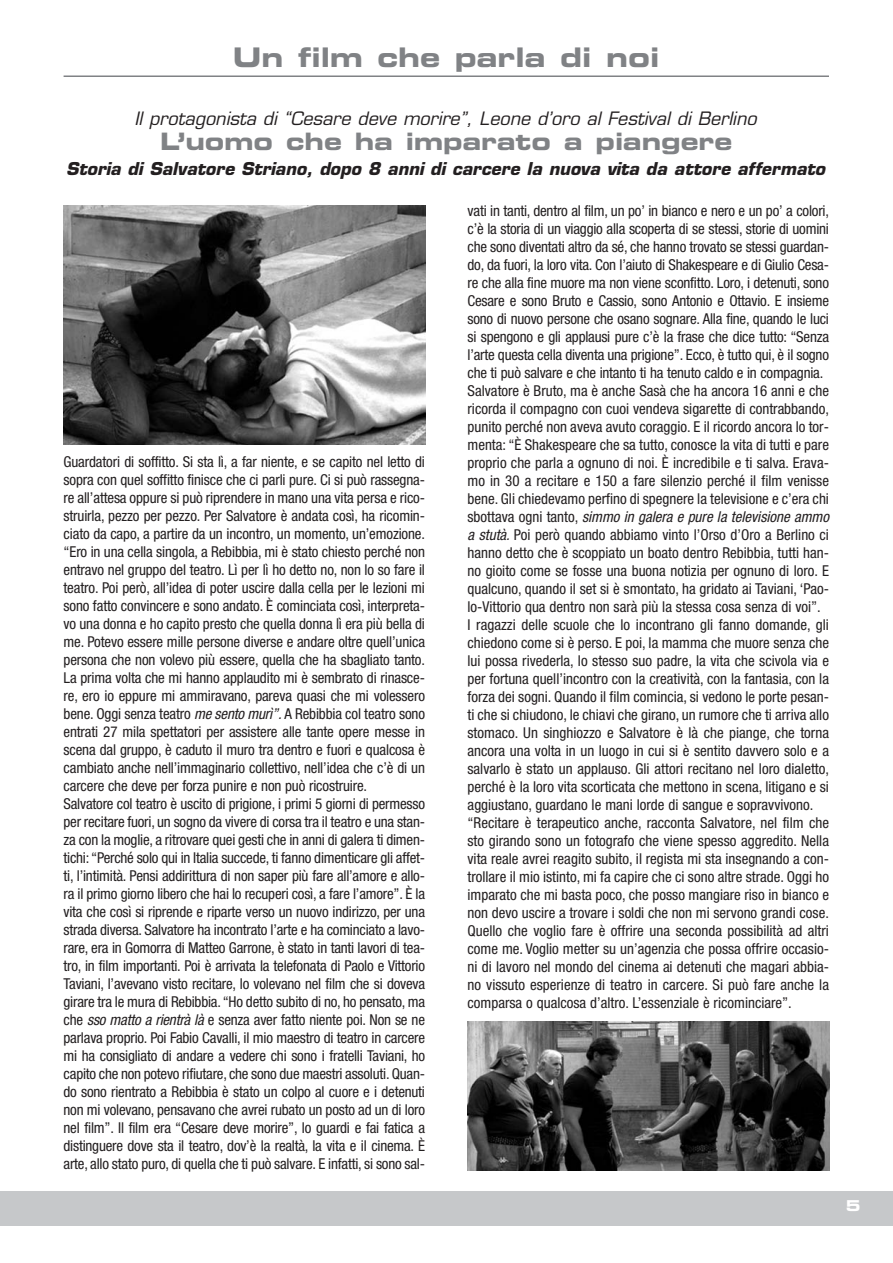
<style>
.page{position:relative;width:893px;height:1263px;background:#fff}
.page>*{position:absolute;margin:0;border:0;box-sizing:border-box;transform-origin:0 0}
.t1{font:27px "Eurostile Bold Extended Two";color:#808285}
.t2{font:24px "Eurostile Bold Extended Two";color:#808285}
.t3{font:italic 18px "Eurostile";color:#231f20}
.t4{font:italic 700 17.25px "Eurostile";color:#231f20}
.t5{font:condensed 15px/18px "Helvetica Neue";letter-spacing:-.01em;color:#231f20}
.t6{font:15px "Eurostile Bold Extended Two";color:#fff}
.s1{font-style:italic}
</style>
<div class="page">
<div style="left:0;top:1191px;width:893px;height:34px;background:#c6c8ca"></div>
<hr style="left:64px;top:75px;width:765px;height:2px;background:#808285">
<img style="left:64px;top:205px;width:361px;height:239px">
<img style="left:468px;top:1021px;width:361px;height:149px">
<h1 class="t1" style="left:233px;top:47px;width:428px">Un film che parla di noi</h1>
<p class="t3" style="left:135px;top:111px;width:627px">Il protagonista di “Cesare deve morire”, Leone d’oro al Festival di Berlino</p>
<h2 class="t2" style="left:160px;top:133px;width:574px">L’uomo che ha imparato a piangere</h2>
<p class="t4" style="left:66px;top:162px;width:764px">Storia di Salvatore Striano, dopo 8 anni di carcere la nuova vita da attore affermato</p>
<p class="t5" style="left:64px;top:454px;width:363px">Guardatori di soffitto. Si sta lì, a far niente, e se capito nel letto di sopra con quel soffitto finisce che ci parli pure. Ci si può rassegna&shy;re all’attesa oppure si può riprendere in mano una vita persa e rico&shy;struirla, pezzo per pezzo. Per Salvatore è andata così, ha ricomin&shy;ciato da capo, a partire da un incontro, un momento, un’emozione. “Ero in una cella singola, a Rebibbia, mi è stato chiesto perché non entravo nel gruppo del teatro. Lì per lì ho detto no, non lo so fare il teatro. Poi però, all’idea di poter uscire dalla cella per le lezioni mi sono fatto convincere e sono andato. È cominciata così, interpreta&shy;vo una donna e ho capito presto che quella donna lì era più bella di me. Potevo essere mille persone diverse e andare oltre quell’unica persona che non volevo più essere, quella che ha sbagliato tanto.<br>La prima volta che mi hanno applaudito mi è sembrato di rinasce&shy;re, ero io eppure mi ammiravano, pareva quasi che mi volessero bene. Oggi senza teatro <span class="s1">me sento murì”.</span>A Rebibbia col teatro sono entrati 27 mila spettatori per assistere alle tante opere messe in scena dal gruppo, è caduto il muro tra dentro e fuori e qualcosa è cambiato anche nell’immaginario collettivo, nell’idea che c’è di un carcere che deve per forza punire e non può ricostruire.<br>Salvatore col teatro è uscito di prigione, i primi 5 giorni di permesso per recitare fuori, un sogno da vivere di corsa tra il teatro e una stan&shy;za con la moglie, a ritrovare quei gesti che in anni di galera ti dimen&shy;tichi:“Perché solo qui in Italia succede, ti fanno dimenticare gli affet&shy;ti, l’intimità. Pensi addirittura di non saper più fare all’amore e allo&shy;ra il primo giorno libero che hai lo recuperi così, a fare l’amore”. È la vita che così si riprende e riparte verso un nuovo indirizzo, per una strada diversa. Salvatore ha incontrato l’arte e ha cominciato a lavo&shy;rare, era in Gomorra di Matteo Garrone, è stato in tanti lavori di tea&shy;tro, in film importanti. Poi è arrivata la telefonata di Paolo e Vittorio Taviani, l’avevano visto recitare, lo volevano nel film che si doveva girare tra le mura di Rebibbia.“Ho detto subito di no, ho pensato, ma che <span class="s1">sso matto a rientrà là</span> e senza aver fatto niente poi. Non se ne parlava proprio. Poi Fabio Cavalli, il mio maestro di teatro in carcere mi ha consigliato di andare a vedere chi sono i fratelli Taviani, ho capito che non potevo rifiutare, che sono due maestri assoluti. Quan&shy;do sono rientrato a Rebibbia è stato un colpo al cuore e i detenuti non mi volevano, pensavano che avrei rubato un posto ad un di loro nel film”. Il film era “Cesare deve morire”, lo guardi e fai fatica a distinguere dove sta il teatro, dov’è la realtà, la vita e il cinema. È arte, allo stato puro, di quella che ti può salvare. E infatti, si sono sal-</p>
<p class="t5" style="left:468px;top:203px;width:366px">vati in tanti, dentro al film, un po’ in bianco e nero e un po’ a colori, c’è la storia di un viaggio alla scoperta di se stessi, storie di uomini che sono diventati altro da sé, che hanno trovato se stessi guardan&shy;do, da fuori, la loro vita. Con l’aiuto di Shakespeare e di Giulio Cesa&shy;re che alla fine muore ma non viene sconfitto. Loro, i detenuti, sono Cesare e sono Bruto e Cassio, sono Antonio e Ottavio. E insieme sono di nuovo persone che osano sognare. Alla fine, quando le luci si spengono e gli applausi pure c’è la frase che dice tutto: “Senza l’arte questa cella diventa una prigione”. Ecco, è tutto qui, è il sogno che ti può salvare e che intanto ti ha tenuto caldo e in compagnia.<br>Salvatore è Bruto, ma è anche Sasà che ha ancora 16 anni e che ricorda il compagno con cuoi vendeva sigarette di contrabbando, punito perché non aveva avuto coraggio. E il ricordo ancora lo tor&shy;menta: “È Shakespeare che sa tutto, conosce la vita di tutti e pare proprio che parla a ognuno di noi. È incredibile e ti salva. Erava&shy;mo in 30 a recitare e 150 a fare silenzio perché il film venisse bene. Gli chiedevamo perfino di spegnere la televisione e c’era chi s b o t t a v a o g n i t a n t o , <span class="s1">simmo in galera e pure la televisione ammo a stutà.</span>Poi però quando abbiamo vinto l’Orso d’Oro a Berlino ci hanno detto che è scoppiato un boato dentro Rebibbia, tutti han&shy;no gioito come se fosse una buona notizia per ognuno di loro. E qualcuno, quando il set si è smontato, ha gridato ai Taviani, ‘Pao&shy;lo-Vittorio qua dentro non sarà più la stessa cosa senza di voi”.<br>I ragazzi delle scuole che lo incontrano gli fanno domande, gli chiedono come si è perso. E poi, la mamma che muore senza che lui possa rivederla, lo stesso suo padre, la vita che scivola via e per fortuna quell’incontro con la creatività, con la fantasia, con la forza dei sogni. Quando il film comincia, si vedono le porte pesan&shy;ti che si chiudono, le chiavi che girano, un rumore che ti arriva allo stomaco. Un singhiozzo e Salvatore è là che piange, che torna ancora una volta in un luogo in cui si è sentito davvero solo e a salvarlo è stato un applauso. Gli attori recitano nel loro dialetto, perché è la loro vita scorticata che mettono in scena, litigano e si aggiustano, guardano le mani lorde di sangue e sopravvivono. “Recitare è terapeutico anche, racconta Salvatore, nel film che sto girando sono un fotografo che viene spesso aggredito. Nella vita reale avrei reagito subito, il regista mi sta insegnando a con&shy;trollare il mio istinto, mi fa capire che ci sono altre strade. Oggi ho imparato che mi basta poco, che posso mangiare riso in bianco e non devo uscire a trovare i soldi che non mi servono grandi cose.<br>Quello che voglio fare è offrire una seconda possibilità ad altri come me. Voglio metter su un’agenzia che possa offrire occasio&shy;ni di lavoro nel mondo del cinema ai detenuti che magari abbia&shy;no vissuto esperienze di teatro in carcere. Si può fare anche la comparsa o qualcosa d’altro. L’essenziale è ricominciare”.</p>
<p class="t6" style="left:846px;top:1200px;width:16px">5</p>
</div>
